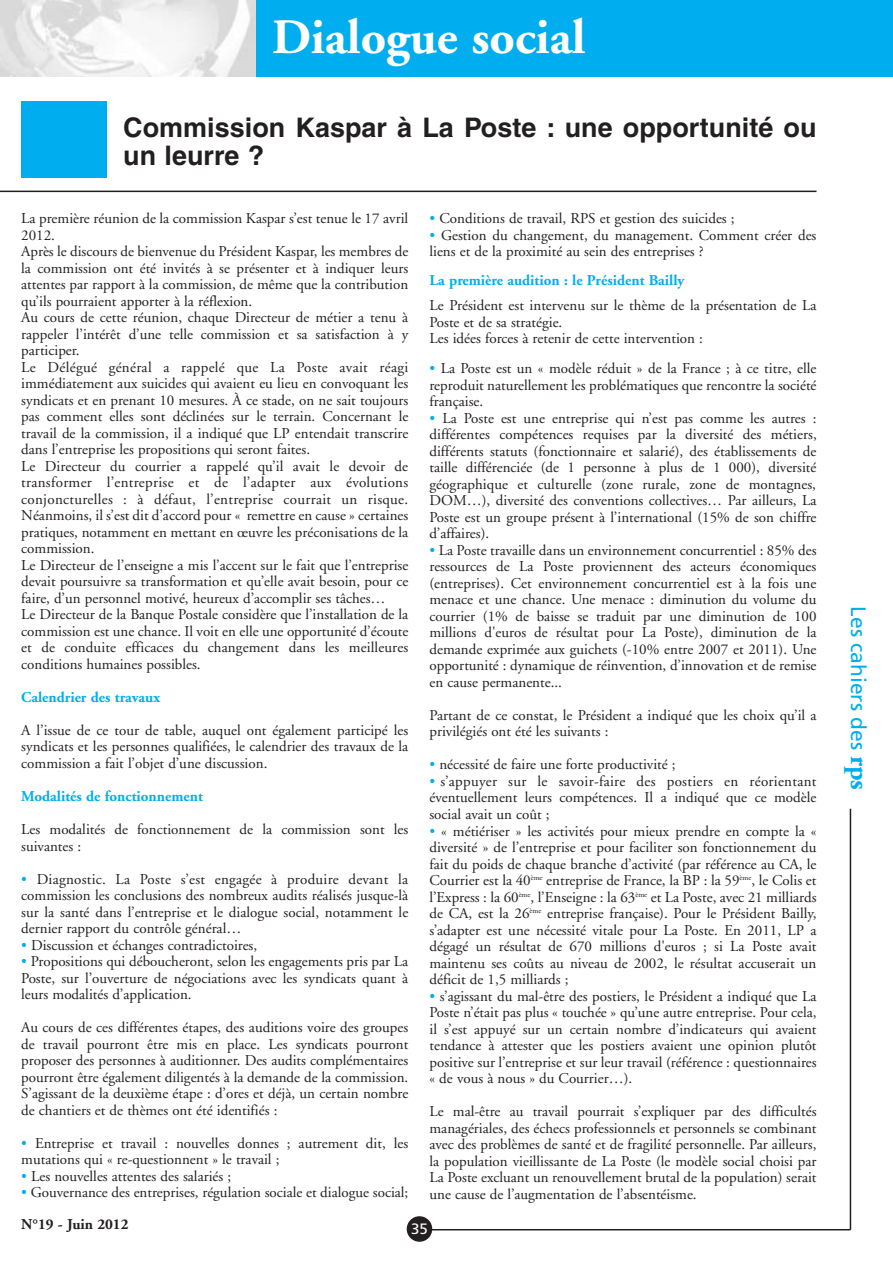
<style>
.page{position:relative;width:893px;height:1263px;background:#fff}
.page>*{position:absolute;margin:0;border:0;box-sizing:border-box;transform-origin:0 0}
.t1{font:700 49.5px "Adobe Garamond";color:#fff}
.t2{font:700 27px/28.5px "Helvetica";color:#231f20}
.t3{font:21px "Frutiger";color:#00aeef}
.t4{font:15px/16.5px "Adobe Garamond";color:#231f20;text-align:justify}
.t5{font:700 15px "Adobe Garamond";color:#00aeef}
.t6{font:700 15px "Adobe Garamond";color:#231f20}
.t7{font:15px "Frutiger";color:#fff}
.s1{color:#00aeef}
.s2{font-family:"Adobe Garamond";font-weight:700;font-size:27px}
</style>
<div class="page">
<div style="left:255px;top:0;width:638px;height:77px;background:#00aeef"></div>
<hr style="left:850px;top:809px;width:1px;height:421px;background:#231f20">
<hr style="left:430px;top:1229px;width:420px;height:1px;background:#231f20">
<div style="left:407px;top:1216px;width:25px;height:26px;background:#231f20;border-radius:50%"></div>
<div style="left:21px;top:102px;width:85px;height:76px;background:#00aeef"></div>
<img style="left:0;top:0;width:255px;height:77px">
<hr style="left:0;top:191px;width:816px;height:1px;background:#231f20">
<h1 class="t1" style="left:272px;top:17px;width:315px">Dialogue social</h1>
<h2 class="t2" style="left:123px;top:115px;width:695px">Commission Kaspar à La Poste : une opportunité ou un leurre ?</h2>
<p class="t4" style="left:21px;top:212px;width:389px;text-align:left">La première réunion de la commission Kaspar s’est tenue le 17 avril 2012.<br>Après le discours de bienvenue du Président Kaspar, les membres de la commission ont été invités à se présenter et à indiquer leurs attentes par rapport à la commission, de même que la contribution qu’ils pourraient apporter à la réflexion.<br>Au cours de cette réunion, chaque Directeur de métier a tenu à rappeler l’intérêt d’une telle commission et sa satisfaction à y participer.<br>Le Délégué général a rappelé que La Poste avait réagi immédiatement aux suicides qui avaient eu lieu en convoquant les syndicats et en prenant 10 mesures. À ce stade, on ne sait toujours pas comment elles sont déclinées sur le terrain. Concernant le travail de la commission, il a indiqué que LP entendait transcrire dans l’entreprise les propositions qui seront faites.<br>Le Directeur du courrier a rappelé qu’il avait le devoir de transformer l’entreprise et de l’adapter aux évolutions conjoncturelles : à défaut, l’entreprise courrait un risque.<br>Néanmoins, il s’est dit d’accord pour « remettre en cause » certaines pratiques, notamment en mettant en œuvre les préconisations de la commission.<br>Le Directeur de l’enseigne a mis l’accent sur le fait que l’entreprise devait poursuivre sa transformation et qu’elle avait besoin, pour ce faire, d’un personnel motivé, heureux d’accomplir ses tâches…<br>Le Directeur de la Banque Postale considère que l’installation de la commission est une chance. Il voit en elle une opportunité d’écoute et de conduite efficaces du changement dans les meilleures conditions humaines possibles.</p>
<p class="t5" style="left:21px;top:691px;width:141px">Calendrier des travaux</p>
<p class="t4" style="left:21px;top:723px;width:389px">A l’issue de ce tour de table, auquel ont également participé les syndicats et les personnes qualifiées, le calendrier des travaux de la commission a fait l’objet d’une discussion.</p>
<p class="t5" style="left:21px;top:790px;width:183px">Modalités de fonctionnement</p>
<p class="t4" style="left:21px;top:822px;width:389px">Les modalités de fonctionnement de la commission sont les suivantes :</p>
<p class="t4" style="left:21px;top:872px;width:389px"><span class="s1">•</span> Diagnostic. La Poste s’est engagée à produire devant la commission les conclusions des nombreux audits réalisés jusque-là sur la santé dans l’entreprise et le dialogue social, notamment le dernier rapport du contrôle général…</p>
<p class="t4" style="left:21px;top:938px;width:237px"><span class="s1">•</span> Discussion et échanges contradictoires,</p>
<p class="t4" style="left:21px;top:954px;width:388px"><span class="s1">•</span> Propositions qui déboucheront, selon les engagements pris par La Poste, sur l’ouverture de négociations avec les syndicats quant à leurs modalités d’application.</p>
<p class="t4" style="left:21px;top:1020px;width:389px">Au cours de ces différentes étapes, des auditions voire des groupes de travail pourront être mis en place. Les syndicats pourront proposer des personnes à auditionner. Des audits complémentaires pourront être également diligentés à la demande de la commission.<br>S’agissant de la deuxième étape : d’ores et déjà, un certain nombre de chantiers et de thèmes ont été identifiés :</p>
<p class="t4" style="left:21px;top:1136px;width:388px"><span class="s1">•</span> Entreprise et travail : nouvelles donnes ; autrement dit, les mutations qui « re-questionnent » le travail ;</p>
<p class="t4" style="left:21px;top:1169px;width:211px"><span class="s1">•</span> Les nouvelles attentes des salariés ;</p>
<p class="t4" style="left:21px;top:1185px;width:389px"><span class="s1">•</span> Gouvernance des entreprises, régulation sociale et dialogue social;</p>
<p class="t4" style="left:429px;top:212px;width:307px"><span class="s1">•</span> Conditions de travail, RPS et gestion des suicides ;</p>
<p class="t4" style="left:429px;top:228px;width:388px"><span class="s1">•</span> Gestion du changement, du management. Comment créer des liens et de la proximité au sein des entreprises ?</p>
<p class="t5" style="left:429px;top:274px;width:257px">La première audition : le Président Bailly</p>
<p class="t4" style="left:429px;top:299px;width:388px;text-align:left">Le Président est intervenu sur le thème de la présentation de La<br>Poste et de sa stratégie.<br>Les idées forces à retenir de cette intervention :</p>
<p class="t4" style="left:429px;top:362px;width:389px"><span class="s1">•</span> La Poste est un « modèle réduit » de la France ; à ce titre, elle reproduit naturellement les problématiques que rencontre la société française.</p>
<p class="t4" style="left:429px;top:411px;width:389px"><span class="s1">•</span> La Poste est une entreprise qui n’est pas comme les autres : différentes compétences requises par la diversité des métiers, différents statuts (fonctionnaire et salarié), des établissements de taille différenciée (de 1 personne à plus de 1 000), diversité géographique et culturelle (zone rurale, zone de montagnes, DOM…), diversité des conventions collectives… Par ailleurs, La Poste est un groupe présent à l’international (15% de son chiffre d’affaires).</p>
<p class="t4" style="left:429px;top:543px;width:389px"><span class="s1">•</span> La Poste travaille dans un environnement concurrentiel : 85% des ressources de La Poste proviennent des acteurs économiques (entreprises). Cet environnement concurrentiel est à la fois une menace et une chance. Une menace : diminution du volume du courrier (1% de baisse se traduit par une diminution de 100 millions d'euros de résultat pour La Poste), diminution de la demande exprimée aux guichets (-10% entre 2007 et 2011). Une opportunité : dynamique de réinvention, d’innovation et de remise en cause permanente...</p>
<p class="t4" style="left:429px;top:708px;width:388px">Partant de ce constat, le Président a indiqué que les choix qu’il a privilégiés ont été les suivants :</p>
<p class="t4" style="left:429px;top:758px;width:248px"><span class="s1">•</span> nécessité de faire une forte productivité ;</p>
<p class="t4" style="left:429px;top:774px;width:388px"><span class="s1">•</span> s’appuyer sur le savoir-faire des postiers en réorientant éventuellement leurs compétences. Il a indiqué que ce modèle social avait un coût ;</p>
<p class="t4" style="left:429px;top:824px;width:389px"><span class="s1">•</span> « métiériser » les activités pour mieux prendre en compte la « diversité » de l’entreprise et pour faciliter son fonctionnement du fait du poids de chaque branche d’activité (par référence au CA, le Courrier est la 40<sup>ème</sup> entreprise de France, la BP : la 59<sup>ème</sup>, le Colis et l’Express : la 60<sup>ème</sup>, l’Enseigne : la 63<sup>ème</sup> et La Poste, avec 21 milliards de CA, est la 26<sup>ème</sup> entreprise française). Pour le Président Bailly, s’adapter est une nécessité vitale pour La Poste. En 2011, LP a dégagé un résultat de 670 millions d'euros ; si La Poste avait maintenu ses coûts au niveau de 2002, le résultat accuserait un déficit de 1,5 milliards ;</p>
<p class="t4" style="left:429px;top:989px;width:389px"><span class="s1">•</span> s’agissant du mal-être des postiers, le Président a indiqué que La Poste n’était pas plus « touchée » qu’une autre entreprise. Pour cela, il s’est appuyé sur un certain nombre d’indicateurs qui avaient tendance à attester que les postiers avaient une opinion plutôt positive sur l’entreprise et sur leur travail (référence : questionnaires « de vous à nous » du Courrier…).</p>
<p class="t4" style="left:429px;top:1104px;width:389px">Le mal-être au travail pourrait s’expliquer par des difficultés managériales, des échecs professionnels et personnels se combinant avec des problèmes de santé et de fragilité personnelle. Par ailleurs, la population vieillissante de La Poste (le modèle social choisi par La Poste excluant un renouvellement brutal de la population) serait une cause de l’augmentation de l’absentéisme.</p>
<p class="t6" style="left:21px;top:1218px;width:109px">N°19 - Juin 2012</p>
<p class="t7" style="left:411px;top:1222px;width:18px">35</p>
<h3 class="t3" style="left:867px;top:606px;width:185px;rotate:90deg">Les cahiers des <span class="s2">rps</span></h3>
</div>
